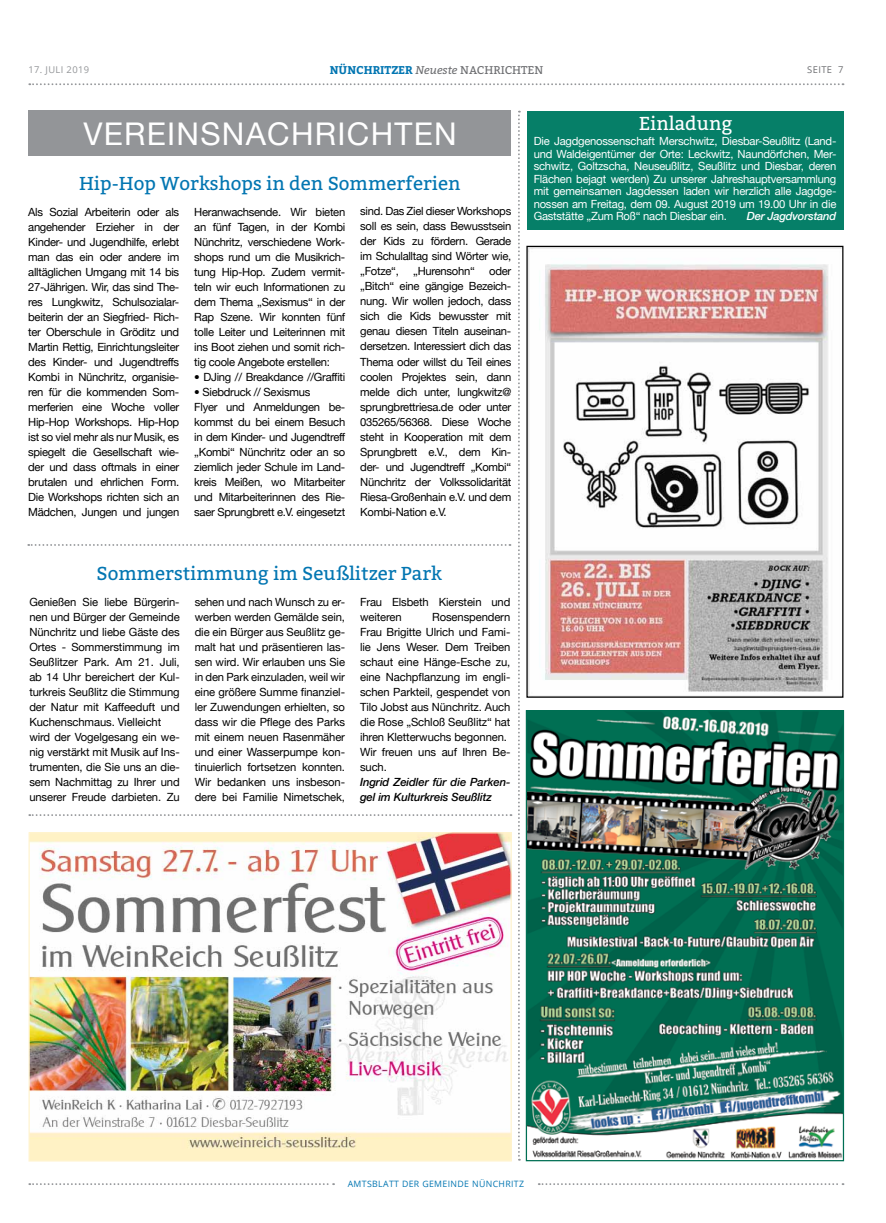
<style>
.page{position:relative;width:886px;height:1223px;background:#fff}
.page>*{position:absolute;margin:0;border:0;box-sizing:border-box;transform-origin:0 0}
.t1{font:31.25px "Helvetica Neue";letter-spacing:.04em;color:#fff}
.t2{font:18.75px "Bitter";color:#0376b2}
.t3{font:18.75px "Bitter";color:#fff}
.t4{font:11.25px/15px "Helvetica Neue";letter-spacing:-.01em;color:#000;text-align:justify}
.t5{font:11.25px/12.5px "Helvetica Neue";letter-spacing:-.02em;color:#fff;text-align:justify}
.t6{font:italic 500 11.25px/15px "Helvetica Neue";letter-spacing:-.01em;color:#000}
.t7{font:700 11.25px "Bitter";color:#0376b2}
.t8{font:italic 500 11.25px "Helvetica Neue";letter-spacing:-.02em;color:#fff}
.t9{font:9.38px "Open Sans";letter-spacing:.04em;color:#939598}
.t10{font:9.38px "Open Sans";color:#6d6e71}
.t11{font:8.75px "Open Sans";letter-spacing:.04em;color:#0376b2}
.s1{font-weight:400;font-style:italic;color:#6d6e71}
.s2{font-weight:400;color:#6d6e71}
</style>
<div class="page">
<svg style="left:29px;top:83px;width:814px;height:2px"></svg>
<svg style="left:29px;top:1183px;width:305px;height:2px"></svg>
<svg style="left:539px;top:1183px;width:304px;height:2px"></svg>
<svg style="left:28px;top:544px;width:482px;height:2px"></svg>
<svg style="left:29px;top:814px;width:482px;height:2px"></svg>
<img style="left:31px;top:834px;width:479px;height:325px">
<div style="left:29px;top:832px;width:483px;height:329px;border:1px solid #fff4d0"></div>
<img style="left:528px;top:712px;width:314px;height:447px">
<div style="left:526px;top:710px;width:318px;height:451px;border:1px solid #006f53"></div>
<div style="left:28px;top:111px;width:483px;height:45px;background:#939598"></div>
<img style="left:528px;top:248px;width:313px;height:447px">
<div style="left:526px;top:246px;width:317px;height:451px;border:1px solid #000"></div>
<div style="left:527px;top:111px;width:316px;height:119px;background:#067f68"></div>
<svg style="left:518px;top:111px;width:2px;height:1049px"></svg>
<p class="t9" style="left:28px;top:63px;width:62px">17. JULI 2019</p>
<p class="t7" style="left:330px;top:62px;width:215px">NÜNCHRITZER <span class="s1">Neueste</span> <span class="s2">NACHRICHTEN</span></p>
<p class="t10" style="left:807px;top:63px;width:11px">SEITE</p>
<p class="t10" style="left:838px;top:63px;width:7px">7</p>
<h1 class="t1" style="left:84px;top:115px;width:374px">VEREINSNACHRICHTEN</h1>
<h2 class="t2" style="left:79px;top:170px;width:383px">Hip-Hop Workshops in den Sommerferien</h2>
<p class="t4" style="left:28px;top:204px;width:153px">Als Sozial Arbeiterin oder als angehender Erzieher in der Kinder- und Jugendhilfe, erlebt man das ein oder andere im alltäglichen Umgang mit 14 bis 27-Jährigen. Wir, das sind The&shy;res Lungkwitz, Schulsozialar&shy;beiterin der an Siegfried- Rich&shy;ter Oberschule in Gröditz und Martin Rettig, Einrichtungsleiter des Kinder- und Jugendtreffs Kombi in Nünchritz, organisie&shy;ren für die kommenden Som&shy;merferien eine Woche voller Hip-Hop Workshops. Hip-Hop ist so viel mehr als nur Musik, es spiegelt die Gesellschaft wie&shy;der und dass oftmals in einer brutalen und ehrlichen Form.<br>Die Workshops richten sich an Mädchen, Jungen und jungen</p>
<p class="t4" style="left:194px;top:204px;width:153px">Heranwachsende. Wir bieten an fünf Tagen, in der Kombi Nünchritz, verschiedene Work&shy;shops rund um die Musikrich&shy;tung Hip-Hop. Zudem vermit&shy;teln wir euch Informationen zu dem Thema „Sexismus“ in der Rap Szene. Wir konnten fünf tolle Leiter und Leiterinnen mit ins Boot ziehen und somit rich&shy;tig coole Angebote erstellen:</p>
<p class="t4" style="left:194px;top:369px;width:153px">• DJing // Breakdance //Graffiti</p>
<p class="t4" style="left:194px;top:384px;width:153px;text-align:left">• Siebdruck // Sexismus<br>Flyer und Anmeldungen be&shy;kommst du bei einem Besuch in dem Kinder- und Jugendtreff „Kombi“ Nünchritz oder an so ziemlich jeder Schule im Land&shy;kreis Meißen, wo Mitarbeiter und Mitarbeiterinnen des Rie&shy;saer Sprungbrett e.V. eingesetzt</p>
<p class="t4" style="left:360px;top:204px;width:153px">sind. Das Ziel dieser Workshops soll es sein, dass Bewusstsein der Kids zu fördern. Gerade im Schulalltag sind Wörter wie, „Fotze“,</p>
<p class="t4" style="left:360px;top:264px;width:153px;text-indent:129px">oder „Bitch“ eine gängige Bezeich&shy;nung. Wir wollen jedoch, dass sich die Kids bewusster mit genau diesen Titeln auseinan&shy;dersetzen. Interessiert dich das Thema oder willst du Teil eines coolen Projektes sein, dann melde dich unter, lungkwitz@ sprungbrettriesa.de oder unter 035265/56368. Diese Woche steht in Kooperation mit dem Sprungbrett e.V., dem Kin&shy;der- und Jugendtreff „Kombi“ Nünchritz der Volkssolidarität Riesa-Großenhain e.V. und dem Kombi-Nation e.V.</p>
<p class="t4" style="left:413px;top:264px;width:63px">„Hurensohn“</p>
<h2 class="t2" style="left:97px;top:560px;width:347px">Sommerstimmung im Seußlitzer Park</h2>
<p class="t4" style="left:29px;top:594px;width:152px;text-align:left">Genießen Sie liebe Bürgerin&shy;nen und Bürger der Gemeinde<br>Nünchritz und liebe Gäste des<br>Ortes - Sommerstimmung im<br>Seußlitzer Park. Am 21. Juli, ab 14 Uhr bereichert der Kul&shy;turkreis Seußlitz die Stimmung der Natur mit Kaffeeduft und<br>Kuchenschmaus. Vielleicht wird der Vogelgesang ein we&shy;nig verstärkt mit Musik auf Ins&shy;trumenten, die Sie uns an die&shy;sem Nachmittag zu Ihrer und unserer Freude darbieten. Zu</p>
<p class="t4" style="left:195px;top:594px;width:152px">sehen und nach Wunsch zu er&shy;werben werden Gemälde sein, die ein Bürger aus Seußlitz ge&shy;malt hat und präsentieren las&shy;sen wird. Wir erlauben uns Sie in den Park einzuladen, weil wir eine größere Summe finanziel&shy;ler Zuwendungen erhielten, so dass wir die Pflege des Parks mit einem neuen Rasenmäher und einer Wasserpumpe kon&shy;tinuierlich fortsetzen konnten.<br>Wir bedanken uns insbeson&shy;dere bei Familie Nimetschek,</p>
<p class="t4" style="left:360px;top:594px;width:152px">Frau Elsbeth Kierstein und weiteren</p>
<p class="t4" style="left:360px;top:609px;width:152px;text-align:left;text-indent:72px">Rosenspendern<br>Frau Brigitte Ulrich und Fami&shy;lie Jens Weser. Dem Treiben schaut eine Hänge-Esche zu, eine Nachpflanzung im engli&shy;schen Parkteil, gespendet von<br>Tilo Jobst aus Nünchritz. Auch die Rose „Schloß Seußlitz“ hat ihren Kletterwuchs begonnen.<br>Wir freuen uns auf Ihren Be&shy;such.</p>
<p class="t6" style="left:360px;top:773px;width:152px">Ingrid Zeidler für die Parken&shy;gel im Kulturkreis Seußlitz</p>
<h2 class="t3" style="left:639px;top:110px;width:95px">Einladung</h2>
<p class="t5" style="left:534px;top:135px;width:304px">Die Jagdgenossenschaft Merschwitz, Diesbar-Seußlitz (Land&shy;und Waldeigentümer der Orte: Leckwitz, Naundörfchen, Mer&shy;schwitz, Goltzscha, Neuseußlitz, Seußlitz und Diesbar, deren Flächen bejagt werden) Zu unserer Jahreshauptversammlung mit gemeinsamen Jagdessen laden wir herzlich alle Jagdge&shy;nossen am Freitag, dem 09. August 2019 um 19.00 Uhr in die Gaststätte „Zum Roß“ nach Diesbar ein.</p>
<p class="t8" style="left:747px;top:207px;width:91px">Der Jagdvorstand</p>
<p class="t11" style="left:348px;top:1177px;width:178px">AMTSBLATT DER GEMEINDE NÜNCHRITZ</p>
</div>
